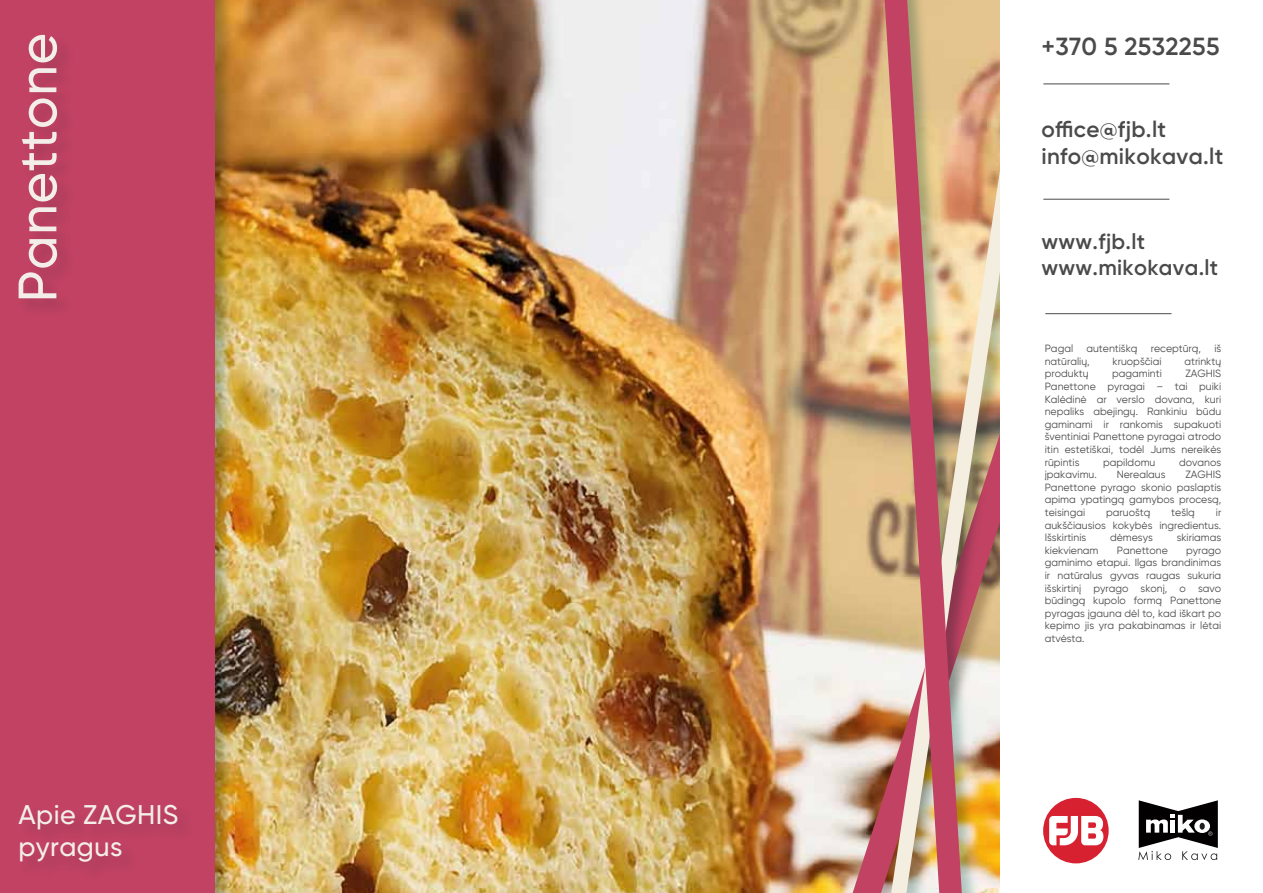
<style>
.page{position:relative;width:1263px;height:893px;background:#fff}
.page>*{position:absolute;margin:0;border:0;box-sizing:border-box;transform-origin:0 0}
.t1{font:500 54px "Gilroy";letter-spacing:.015em;color:#f3eee9}
.t2{font:500 27px/32.4px "Gilroy";letter-spacing:.015em;color:#f3eee9}
.t3{font:600 24.75px "Gilroy";letter-spacing:.015em;color:#4b4a4a}
.t4{font:600 22.5px/27px "Gilroy";letter-spacing:.015em;color:#4b4a4a}
.t5{font:600 21.75px/26.1px "Gilroy";letter-spacing:.015em;color:#4b4a4a}
.t6{font:10.5px/12.6px "Gilroy";color:#4b4a4a;text-align:justify}
</style>
<div class="page">
<svg style="left:1138px;top:800px;width:80px;height:60px"></svg>
<svg style="left:1043px;top:798px;width:66px;height:65px"></svg>
<hr style="left:1043px;top:84px;width:126px;height:1px;background:#4b4a4a">
<hr style="left:1043px;top:199px;width:126px;height:1px;background:#4b4a4a">
<hr style="left:1045px;top:313px;width:126px;height:1px;background:#4b4a4a">
<img style="left:236px;top:0;width:621px;height:893px">
<img style="left:215px;top:0;width:21px;height:893px">
<div style="left:0;top:0;width:215px;height:893px;background:#c14263"></div>
<img style="left:32px;top:796px;width:191px;height:88px">
<svg style="left:802px;top:82px;width:55px;height:811px;background:#d5b493"></svg>
<img style="left:857px;top:0;width:143px;height:893px">
<img style="left:867px;top:0;width:129px;height:893px">
<h1 class="t1" style="left:4px;top:302px;width:271px;rotate:-90deg">Panettone</h1>
<h2 class="t2" style="left:18px;top:798px;width:161px">Apie ZAGHIS pyragus</h2>
<h3 class="t3" style="left:1041px;top:31px;width:180px">+370 5 2532255</h3>
<h3 class="t4" style="left:1041px;top:115px;width:183px">office@fjb.lt info@mikokava.lt</h3>
<h3 class="t5" style="left:1041px;top:228px;width:178px">www.fjb.lt www.mikokava.lt</h3>
<p class="t6" style="left:1045px;top:342px;width:30px">Pagal</p>
<p class="t6" style="left:1086px;top:342px;width:53px">autentišką</p>
<p class="t6" style="left:1151px;top:342px;width:52px">receptūrą,</p>
<p class="t6" style="left:1214px;top:342px;width:8px">iš</p>
<p class="t6" style="left:1045px;top:355px;width:47px">natūralių,</p>
<p class="t6" style="left:1112px;top:355px;width:50px">kruopščiai</p>
<p class="t6" style="left:1184px;top:355px;width:38px">atrinktų</p>
<p class="t6" style="left:1045px;top:367px;width:45px">produktų</p>
<p class="t6" style="left:1112px;top:367px;width:51px">pagaminti</p>
<p class="t6" style="left:1045px;top:367px;width:178px;text-indent:141px">ZAGHIS Panettone pyragai – tai puiki Kalėdinė ar verslo dovana, kuri nepaliks abejingų. Rankiniu būdu gaminami ir rankomis supakuoti šventiniai Panettone pyragai atrodo itin estetiškai, todėl Jums nereikės rūpintis</p>
<p class="t6" style="left:1103px;top:455px;width:54px">papildomu</p>
<p class="t6" style="left:1179px;top:455px;width:44px">dovanos</p>
<p class="t6" style="left:1045px;top:468px;width:54px">įpakavimu.</p>
<p class="t6" style="left:1117px;top:468px;width:50px">Nerealaus</p>
<p class="t6" style="left:1045px;top:468px;width:178px;text-indent:141px">ZAGHIS Panettone pyrago skonio paslaptis apima ypatingą gamybos procesą, teisingai</p>
<p class="t6" style="left:1106px;top:506px;width:46px">paruoštą</p>
<p class="t6" style="left:1171px;top:506px;width:25px">tešlą</p>
<p class="t6" style="left:1045px;top:506px;width:178px;text-indent:171px">ir aukščiausios kokybės ingredientus.<br>Išskirtinis</p>
<p class="t6" style="left:1110px;top:531px;width:44px">dėmesys</p>
<p class="t6" style="left:1177px;top:531px;width:46px">skiriamas</p>
<p class="t6" style="left:1045px;top:544px;width:55px">kiekvienam</p>
<p class="t6" style="left:1117px;top:544px;width:53px">Panettone</p>
<p class="t6" style="left:1045px;top:544px;width:178px;text-indent:141px">pyrago gaminimo etapui. Ilgas brandinimas ir natūralus gyvas raugas sukuria išskirtinį pyrago skonį, o savo būdingą kupolo formą Panettone pyragas įgauna dėl to, kad iškart po kepimo jis yra pakabinamas ir lėtai atvėsta.</p>
</div>
